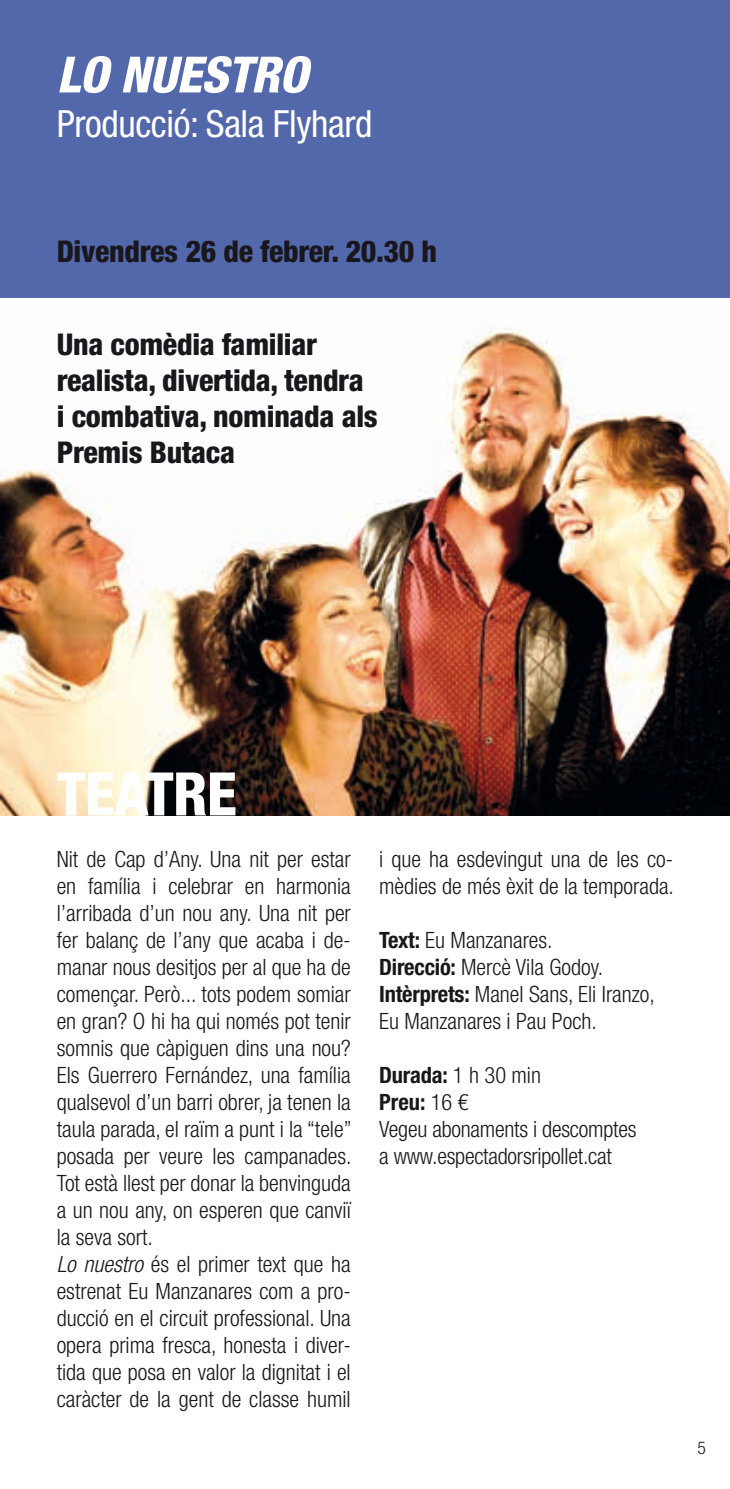
<style>
.page{position:relative;width:730px;height:1489px;background:#fff}
.page>*{position:absolute;margin:0;border:0;box-sizing:border-box;transform-origin:0 0}
.t1{font:800 condensed 60px "Helvetica Neue LT Std";letter-spacing:-.01em;color:#fff}
.t2{font:italic 800 condensed 50px "Helvetica Neue LT Std";letter-spacing:-.01em;color:#fff}
.t3{font:condensed 37.5px "Helvetica Neue LT Std";letter-spacing:-.01em;color:#fff}
.t4{font:800 condensed 30px/36px "Helvetica Neue LT Std";letter-spacing:-.01em;color:#1a171c}
.t5{font:300 condensed 22.5px/27px "Helvetica Neue LT Std";color:#1a171c}
.t6{font:300 condensed 17.5px "Helvetica Neue LT Std";color:#1a171c}
.s1{font-style:italic}
.s2{font-weight:700}
</style>
<div class="page">
<img style="left:0;top:326px;width:730px;height:489px">
<div style="left:0;top:0;width:730px;height:298px;background:#5268aa"></div>
<h2 class="t2" style="left:57px;top:44px;width:253px">LO NUESTRO</h2>
<h3 class="t3" style="left:57px;top:102px;width:317px">Producció: Sala Flyhard</h3>
<h3 class="t4" style="left:57px;top:233px;width:382px">Divendres 26 de febrer. 20.30 h</h3>
<h3 class="t4" style="left:57px;top:325px;width:323px">Una comèdia familiar realista, divertida, tendra i combativa, nominada als<br>Premis Butaca</h3>
<h1 class="t1" style="left:57px;top:756px;width:182px">TEATRE</h1>
<p class="t5" style="left:57px;top:845px;width:296px">Nit de Cap d’Any. Una nit per estar en família i celebrar en harmonia l’arribada d’un nou any. Una nit per fer balanç de l’any que acaba i de&shy;manar nous desitjos per al que ha de començar. Però... tots podem somiar en gran? O hi ha qui només pot tenir somnis que càpiguen dins una nou?<br>Els Guerrero Fernández, una família qualsevol d’un barri obrer, ja tenen la taula parada, el raïm a punt i la “tele” posada per veure les campanades.<br>Tot està llest per donar la benvinguda a un nou any, on esperen que canviï la seva sort.<br><span class="s1">Lo nuestro</span> és el primer text que ha estrenat Eu Manzanares com a pro&shy;ducció en el circuit professional. Una opera prima fresca, honesta i diver&shy;tida que posa en valor la dignitat i el caràcter de la gent de classe humil</p>
<p class="t5" style="left:379px;top:845px;width:296px">i que ha esdevingut una de les co&shy;mèdies de més èxit de la temporada.</p>
<p class="t5" style="left:379px;top:926px;width:277px"><span class="s2">Text:</span> Eu Manzanares.<br><span class="s2">Direcció:</span> Mercè Vila Godoy.<br><span class="s2">Intèrprets:</span> Manel Sans, Eli Iranzo,<br>Eu Manzanares i Pau Poch.</p>
<p class="t5" style="left:379px;top:1061px;width:259px"><span class="s2">Durada:</span> 1 h 30 min<br><span class="s2">Preu:</span> 16 €<br>Vegeu abonaments i descomptes a www.espectadorsripollet.cat</p>
<p class="t6" style="left:697px;top:1437px;width:10px">5</p>
</div>
